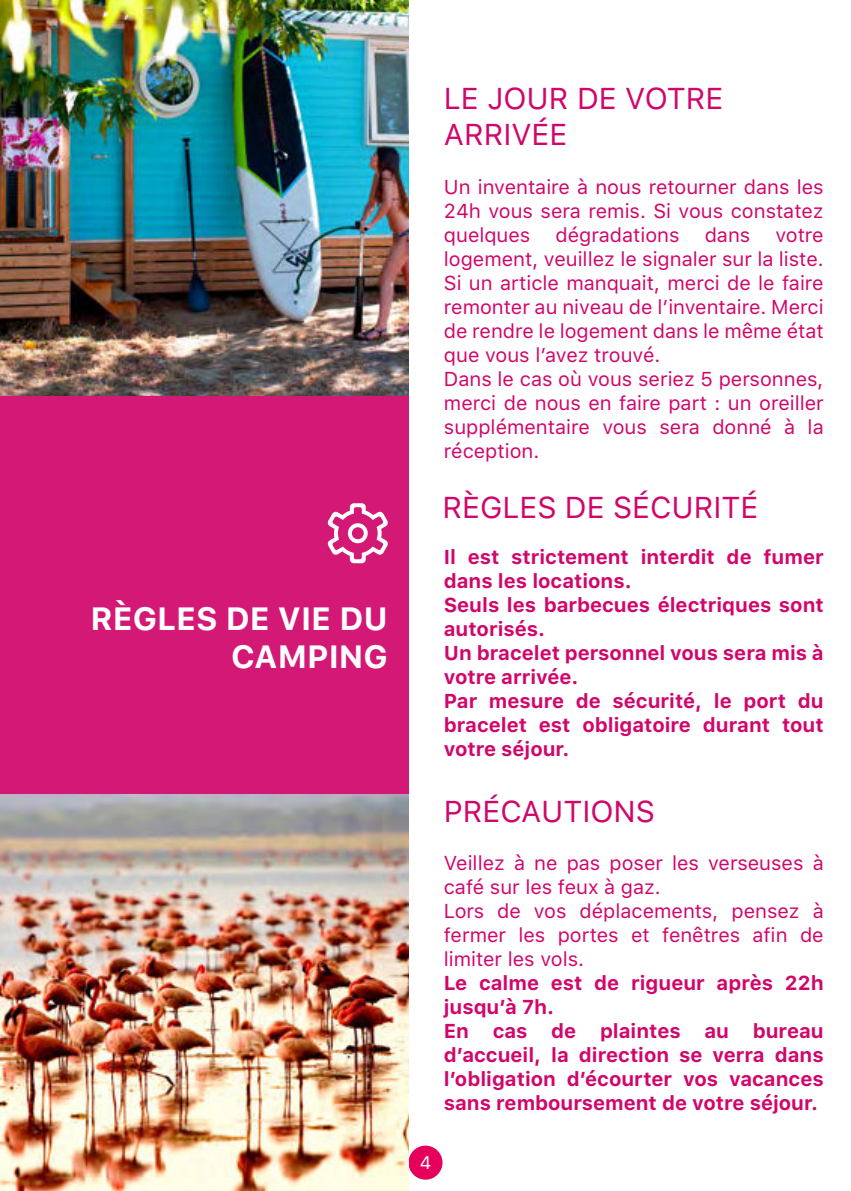
<style>
.page{position:relative;width:851px;height:1191px;background:#fff}
.page>*{position:absolute;margin:0;border:0;box-sizing:border-box;transform-origin:0 0}
.t1{font:700 32px/38.4px "SFUI Text";color:#fff;text-align:right}
.t2{font:30px/36px "SFUI Text";color:#d1066a}
.t3{font:20px/24px "SFUI Text";color:#d1066a}
.t4{font:700 20px/24px "SFUI Text";color:#d1066a}
.t5{font:18px "SFUI Text";color:#fff}
</style>
<div class="page">
<div style="left:408px;top:1145px;width:34px;height:34px;background:#e6005b;border-radius:50%"></div>
<img style="left:0;top:0;width:408px;height:397px">
<div style="left:0;top:397px;width:408px;height:397px;background:#d31975"></div>
<img style="left:0;top:794px;width:408px;height:397px">
<svg style="left:327px;top:503px;width:61px;height:60px"></svg>
<h1 class="t1" style="left:90px;top:599px;width:299px">RÈGLES DE VIE DU<br>CAMPING</h1>
<h2 class="t2" style="left:444px;top:80px;width:281px">LE JOUR DE VOTRE<br>ARRIVÉE</h2>
<p class="t3" style="left:444px;top:175px;width:381px;text-align:justify">Un inventaire à nous retourner dans les 24h vous sera remis. Si vous constatez quelques</p>
<p class="t3" style="left:555px;top:223px;width:126px">dégradations</p>
<p class="t3" style="left:704px;top:223px;width:47px">dans</p>
<p class="t3" style="left:444px;top:223px;width:381px;text-indent:331px">votre logement, veuillez le signaler sur la liste.<br>Si un article manquait, merci de le faire remonter au niveau de l’inventaire. Merci de rendre le logement dans le même état que vous l’avez trouvé.<br>Dans le cas où vous seriez 5 personnes, merci de nous en faire part : un oreiller supplémentaire vous sera donné à la réception.</p>
<h2 class="t2" style="left:442px;top:489px;width:317px">RÈGLES DE SÉCURITÉ</h2>
<p class="t4" style="left:443px;top:545px;width:381px">Il est strictement interdit de fumer dans les locations.<br>Seuls les barbecues électriques sont autorisés.<br>Un bracelet personnel vous sera mis à votre arrivée.<br>Par mesure de sécurité, le port du bracelet est obligatoire durant tout votre séjour.</p>
<h2 class="t2" style="left:443px;top:793px;width:213px">PRÉCAUTIONS</h2>
<p class="t3" style="left:443px;top:851px;width:381px">Veillez à ne pas poser les verseuses à café sur les feux à gaz.<br>Lors de vos déplacements, pensez à fermer les portes et fenêtres afin de limiter les vols.</p>
<p class="t4" style="left:443px;top:971px;width:381px">Le calme est de rigueur après 22h jusqu’à 7h.<br>En cas de plaintes au bureau d’accueil, la direction se verra dans l’obligation d’écourter vos vacances sans remboursement de votre séjour.</p>
<p class="t5" style="left:419px;top:1152px;width:13px">4</p>
</div>
